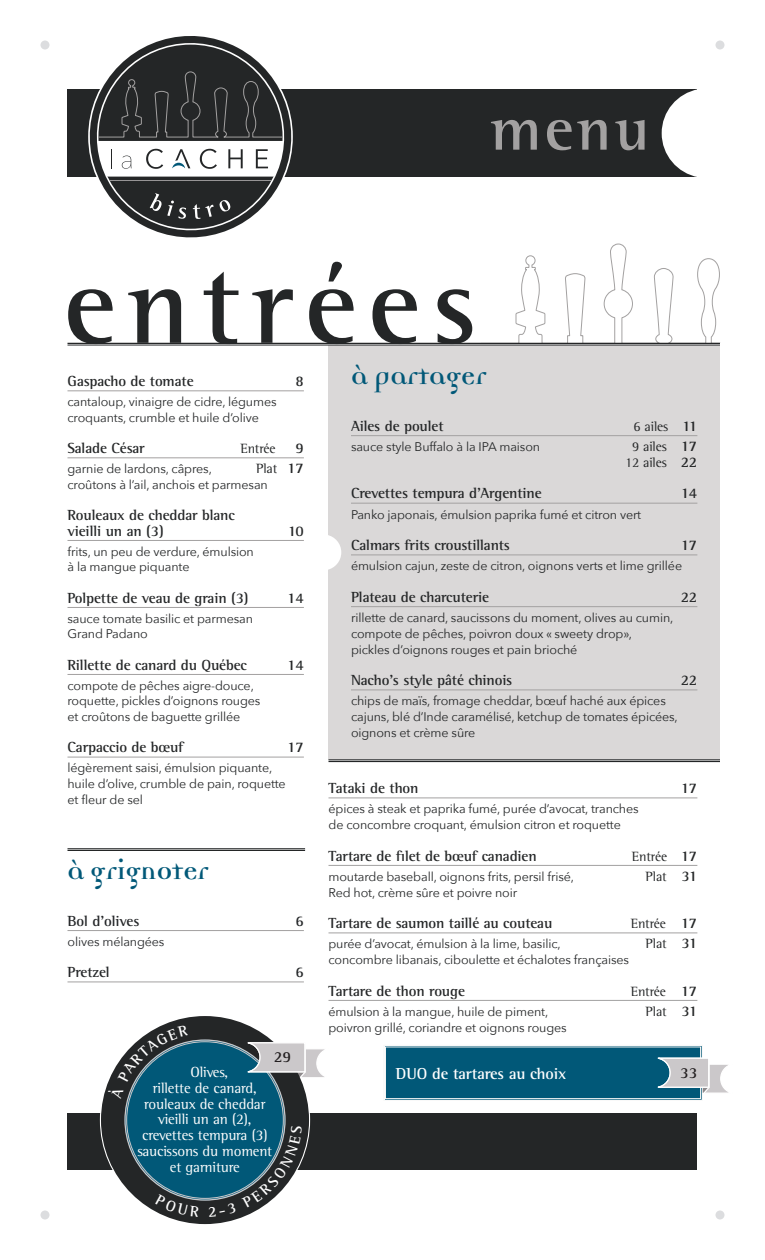
<style>
.page{position:relative;width:765px;height:1260px;background:#fff}
.page>*{position:absolute;margin:0;border:0;box-sizing:border-box;transform-origin:0 0}
.t1{font:700 112.5px "Rotis Semi Serif";letter-spacing:.1em;color:#242627}
.t2{font:700 62.5px "Rotis Semi Serif";color:#a3a1a1}
.t3{font:700 28.75px "Democratica";color:#015878}
.titre{font:700 16.25px "Rotis Semi Serif";letter-spacing:-.01em;color:#fff}
.description{font:700 15.62px "Rotis Semi Serif";color:#231f20}
.titre-2{font:700 15px/15.6px "Rotis Semi Serif";letter-spacing:-.01em;color:#242627}
.description-2{font:15px/15.6px "Rotis Semi Serif";letter-spacing:-.01em;color:#fff;text-align:center}
.titre-3{font:700 15px "Rotis Semi Serif";letter-spacing:-.01em;color:#242628}
.description-3{font:13.75px "Rotis Semi Serif";letter-spacing:-.01em;color:#242627}
.titre-4{font:13.75px "Rotis Semi Serif";letter-spacing:-.01em;color:#242627}
.description-4{font:12.5px/15.6px "Avenir Next";letter-spacing:-.01em;color:#242627}
.titre-5{font:12.5px/15.8px "Avenir Next";letter-spacing:-.01em;color:#242627}
.description-5{font:12.5px "Avenir Next";letter-spacing:-.01em;color:#242628}
.s1{font-weight:700;font-size:15px}
</style>
<div class="page">
<svg style="left:385px;top:1046px;width:344px;height:54px;background:#2a718c"></svg>
<svg style="left:480px;top:243px;width:240px;height:100px"></svg>
<div style="left:68px;top:1114px;width:629px;height:56px;background:#242627"></div>
<div style="left:328px;top:345px;width:392px;height:415px;background:#dad8d8"></div>
<svg style="left:328px;top:535px;width:13px;height:35px"></svg>
<div style="left:68px;top:89px;width:629px;height:88px;background:#242627"></div>
<svg style="left:88px;top:36px;width:205px;height:202px"></svg>
<svg style="left:97px;top:71px;width:188px;height:110px"></svg>
<hr style="left:68px;top:343px;width:652px;height:1px;background:#242627">
<hr style="left:68px;top:345px;width:652px;height:1px;background:#242627">
<hr style="left:328px;top:761px;width:392px;height:1px;background:#242627">
<hr style="left:328px;top:760px;width:392px;height:1px;background:#242627">
<hr style="left:68px;top:391px;width:236px;height:1px;background:#a3a1a1">
<hr style="left:68px;top:458px;width:236px;height:1px;background:#a3a1a1">
<hr style="left:68px;top:540px;width:236px;height:1px;background:#a3a1a1">
<hr style="left:68px;top:607px;width:236px;height:1px;background:#a3a1a1">
<hr style="left:68px;top:674px;width:236px;height:1px;background:#a3a1a1">
<hr style="left:68px;top:757px;width:236px;height:1px;background:#a3a1a1">
<hr style="left:68px;top:930px;width:236px;height:1px;background:#a3a1a1">
<hr style="left:68px;top:982px;width:236px;height:1px;background:#a3a1a1">
<hr style="left:351px;top:435px;width:346px;height:1px;background:#a3a1a1">
<hr style="left:351px;top:503px;width:346px;height:1px;background:#a3a1a1">
<hr style="left:351px;top:555px;width:346px;height:1px;background:#a3a1a1">
<hr style="left:351px;top:606px;width:346px;height:1px;background:#a3a1a1">
<hr style="left:351px;top:690px;width:346px;height:1px;background:#a3a1a1">
<hr style="left:328px;top:798px;width:369px;height:1px;background:#a3a1a1">
<hr style="left:328px;top:865px;width:369px;height:1px;background:#a3a1a1">
<hr style="left:328px;top:933px;width:369px;height:1px;background:#a3a1a1">
<hr style="left:328px;top:1000px;width:369px;height:1px;background:#a3a1a1">
<div style="left:41px;top:40px;width:8px;height:9px;background:#dcdddf;border-radius:50%"></div>
<div style="left:715px;top:40px;width:9px;height:9px;background:#dcdddf;border-radius:50%"></div>
<svg style="left:662px;top:89px;width:35px;height:88px"></svg>
<div style="left:41px;top:1211px;width:8px;height:9px;background:#dcdddf;border-radius:50%"></div>
<div style="left:715px;top:1211px;width:9px;height:9px;background:#dcdddf;border-radius:50%"></div>
<div style="left:113px;top:1028px;width:184px;height:184px;background:#015878;border-radius:50%"></div>
<div style="left:101px;top:1016px;width:208px;height:208px;border:24px solid #242627;border-radius:50%"></div>
<svg style="left:247px;top:1041px;width:78px;height:38px"></svg>
<hr style="left:68px;top:850px;width:237px;height:1px;background:#242627">
<hr style="left:68px;top:848px;width:237px;height:1px;background:#242627">
<svg style="left:107px;top:1025px;width:81px;height:73px"></svg>
<svg style="left:154px;top:1194px;width:45px;height:23px"></svg>
<svg style="left:209px;top:1203px;width:27px;height:14px"></svg>
<svg style="left:242px;top:1125px;width:60px;height:83px"></svg>
<p class="t2" style="left:490px;top:91px;width:160px">menu</p>
<p class="t1" style="left:64px;top:238px;width:415px">entrées</p>
<p class="titre-2" style="left:68px;top:373px;width:128px">Gaspacho de tomate</p>
<p class="titre-2" style="left:295px;top:373px;width:10px">8</p>
<p class="description-4" style="left:68px;top:393px;width:211px">cantaloup, vinaigre de cidre, légumes croquants, crumble et huile d’olive</p>
<p class="titre-2" style="left:68px;top:440px;width:79px">Salade César</p>
<p class="titre-4" style="left:240px;top:440px;width:65px">Entrée <span class="s1">9</span></p>
<p class="description-4" style="left:68px;top:460px;width:146px">garnie de lardons, câpres,</p>
<p class="description-3" style="left:256px;top:460px;width:49px">Plat <span class="s1">17</span></p>
<p class="description-4" style="left:68px;top:476px;width:202px">croûtons à l’ail, anchois et parmesan</p>
<p class="titre-2" style="left:68px;top:507px;width:169px">Rouleaux de cheddar blanc vieilli un an (3)</p>
<p class="titre-2" style="left:288px;top:523px;width:17px">10</p>
<p class="description-4" style="left:68px;top:543px;width:188px">frits, un peu de verdure, émulsion à la mangue piquante</p>
<p class="titre-2" style="left:68px;top:590px;width:183px">Polpette de veau de grain (3)</p>
<p class="titre-2" style="left:287px;top:590px;width:18px">14</p>
<p class="description-4" style="left:68px;top:610px;width:187px">sauce tomate basilic et parmesan<br>Grand Padano</p>
<p class="titre-2" style="left:68px;top:657px;width:181px">Rillette de canard du Québec</p>
<p class="titre-2" style="left:287px;top:657px;width:18px">14</p>
<p class="description-4" style="left:68px;top:677px;width:194px">compote de pêches aigre-douce, roquette, pickles d’oignons rouges et croûtons de baguette grillée</p>
<p class="titre-2" style="left:68px;top:739px;width:118px">Carpaccio de bœuf</p>
<p class="titre-2" style="left:287px;top:739px;width:18px">17</p>
<p class="description-4" style="left:68px;top:760px;width:220px">légèrement saisi, émulsion piquante, huile d’olive, crumble de pain, roquette et fleur de sel</p>
<p class="t3" style="left:68px;top:857px;width:143px">à grignoter</p>
<p class="titre-3" style="left:68px;top:912px;width:74px">Bol d’olives</p>
<p class="titre-3" style="left:295px;top:912px;width:10px">6</p>
<p class="description-5" style="left:68px;top:931px;width:98px">olives mélangées</p>
<p class="titre-3" style="left:68px;top:963px;width:44px">Pretzel</p>
<p class="titre-3" style="left:295px;top:963px;width:10px">6</p>
<p class="description" style="left:274px;top:1048px;width:19px">29</p>
<p class="description-2" style="left:190px;top:1065px;width:39px">Olives,</p>
<p class="description-2" style="left:153px;top:1080px;width:105px">rillette de canard,</p>
<p class="description-2" style="left:144px;top:1096px;width:123px">rouleaux de cheddar vieilli un an (2),</p>
<p class="description-2" style="left:142px;top:1127px;width:127px">crevettes tempura (3)</p>
<p class="description-2" style="left:137px;top:1143px;width:136px">saucissons du moment</p>
<p class="description-2" style="left:170px;top:1159px;width:71px">et garniture</p>
<p class="t3" style="left:351px;top:362px;width:137px">à partager</p>
<p class="titre-2" style="left:351px;top:418px;width:94px">Ailes de poulet</p>
<p class="titre-4" style="left:634px;top:418px;width:65px">6 ailes <span class="s1">11</span></p>
<p class="description-4" style="left:351px;top:438px;width:191px">sauce style Buffalo à la IPA maison</p>
<p class="description-3" style="left:632px;top:438px;width:66px">9 ailes <span class="s1">17</span></p>
<p class="description-3" style="left:625px;top:454px;width:73px">12 ailes <span class="s1">22</span></p>
<p class="titre-2" style="left:351px;top:485px;width:192px">Crevettes tempura d’Argentine</p>
<p class="titre-2" style="left:681px;top:485px;width:18px">14</p>
<p class="description-4" style="left:351px;top:506px;width:292px">Panko japonais, émulsion paprika fumé et citron vert</p>
<p class="titre-2" style="left:351px;top:537px;width:160px">Calmars frits croustillants</p>
<p class="titre-2" style="left:681px;top:537px;width:18px">17</p>
<p class="description-4" style="left:351px;top:558px;width:333px">émulsion cajun, zeste de citron, oignons verts et lime grillée</p>
<p class="titre-2" style="left:351px;top:589px;width:140px">Plateau de charcuterie</p>
<p class="titre-2" style="left:681px;top:589px;width:18px">22</p>
<p class="description-4" style="left:351px;top:609px;width:324px">rillette de canard, saucissons du moment, olives au cumin, compote de pêches, poivron doux « sweety drop», pickles d’oignons rouges et pain brioché</p>
<p class="titre-2" style="left:351px;top:672px;width:163px">Nacho’s style pâté chinois</p>
<p class="titre-2" style="left:681px;top:672px;width:18px">22</p>
<p class="titre-5" style="left:351px;top:693px;width:328px">chips de maïs, fromage cheddar, bœuf haché aux épices cajuns, blé d’Inde caramélisé, ketchup de tomates épicées, oignons et crème sûre</p>
<p class="titre-2" style="left:328px;top:780px;width:92px">Tataki de thon</p>
<p class="titre-2" style="left:681px;top:780px;width:18px">17</p>
<p class="description-4" style="left:328px;top:801px;width:312px">épices à steak et paprika fumé, purée d’avocat, tranches de concombre croquant, émulsion citron et roquette</p>
<p class="titre-2" style="left:328px;top:848px;width:210px">Tartare de filet de bœuf canadien</p>
<p class="titre-4" style="left:632px;top:848px;width:67px">Entrée <span class="s1">17</span></p>
<p class="description-4" style="left:328px;top:868px;width:247px">moutarde baseball, oignons frits, persil frisé,</p>
<p class="description-3" style="left:646px;top:868px;width:53px">Plat <span class="s1">31</span></p>
<p class="description-4" style="left:328px;top:884px;width:190px">Red hot, crème sûre et poivre noir</p>
<p class="titre-2" style="left:328px;top:915px;width:225px">Tartare de saumon taillé au couteau</p>
<p class="titre-4" style="left:631px;top:915px;width:68px">Entrée <span class="s1">17</span></p>
<p class="description-4" style="left:328px;top:936px;width:234px">purée d’avocat, émulsion à la lime, basilic,</p>
<p class="description-3" style="left:646px;top:936px;width:53px">Plat <span class="s1">31</span></p>
<p class="description-4" style="left:328px;top:951px;width:302px">concombre libanais, ciboulette et échalotes françaises</p>
<p class="titre-2" style="left:328px;top:983px;width:138px">Tartare de thon rouge</p>
<p class="titre-4" style="left:631px;top:983px;width:68px">Entrée <span class="s1">17</span></p>
<p class="description-4" style="left:328px;top:1003px;width:221px">émulsion à la mangue, huile de piment,</p>
<p class="description-3" style="left:646px;top:1003px;width:53px">Plat <span class="s1">31</span></p>
<p class="description-4" style="left:328px;top:1019px;width:240px">poivron grillé, coriandre et oignons rouges</p>
<p class="titre" style="left:396px;top:1064px;width:172px">DUO de tartares au choix</p>
<p class="description" style="left:680px;top:1063px;width:19px">33</p>
</div>
